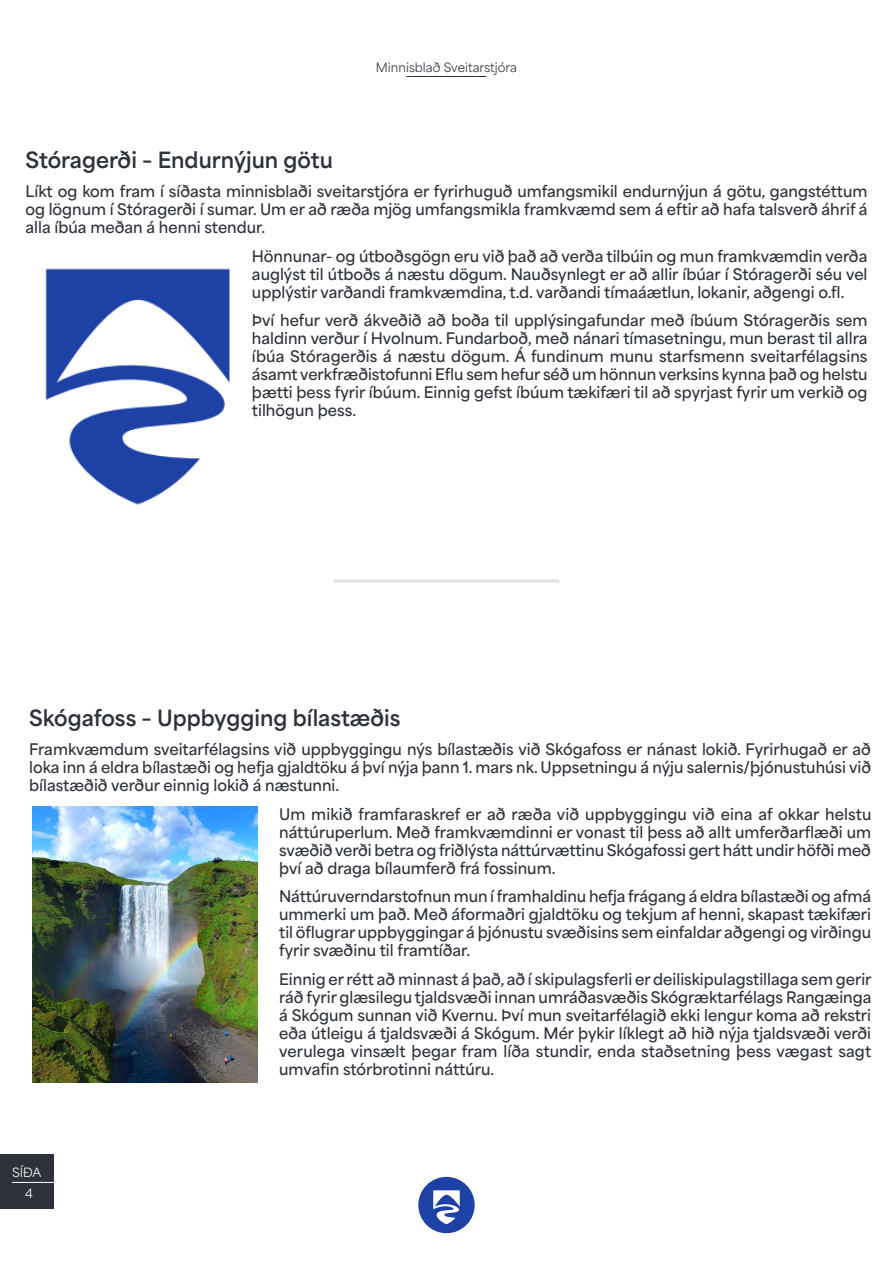
<style>
.page{position:relative;width:893px;height:1263px;background:#fff}
.page>*{position:absolute;margin:0;border:0;box-sizing:border-box;transform-origin:0 0}
.t1{font:700 21px "Area Normal";color:#2d323a}
.Left_Justify{font:600 15px/18px "Area Normal";color:#2d323a;text-align:justify}
.t2{font:12px "Area Normal";color:#2d323a}
.t3{font:12px/21.3px "Area Normal";color:#fff;text-align:center}
</style>
<div class="page">
<div style="left:0;top:1154px;width:54px;height:55px;background:#2d323a"></div>
<hr style="left:12px;top:1182px;width:42px;height:1px;background:#fff">
<hr style="left:406px;top:76px;width:81px;height:1px;background:#2d323a">
<div style="left:418px;top:1177px;width:57px;height:56px;background:#1e41a5;border-radius:50%"></div>
<svg style="left:433px;top:1190px;width:27px;height:34px"></svg>
<hr style="left:334px;top:580px;width:225px;height:3px;background:#2d323a">
<img style="left:45px;top:268px;width:185px;height:237px">
<img style="left:33px;top:807px;width:225px;height:275px">
<p class="t1" style="left:26px;top:141px;width:309px">Stóragerði – Endurnýjun götu</p>
<p class="t2" style="left:376px;top:57px;width:143px">Minnisblað Sveitarstjóra</p>
<p class="Left_Justify" style="left:26px;top:181px;width:843px">Líkt og kom fram í síðasta minnisblaði sveitarstjóra er fyrirhuguð umfangsmikil endurnýjun á götu, gangstéttum og lögnum í Stóragerði í sumar. Um er að ræða mjög umfangsmikla framkvæmd sem á eftir að hafa talsverð áhrif á alla íbúa meðan á henni stendur.</p>
<p class="Left_Justify" style="left:252px;top:245px;width:617px">Hönnunar- og útboðsgögn eru við það að verða tilbúin og mun framkvæmdin verða auglýst til útboðs á næstu dögum. Nauðsynlegt er að allir íbúar í Stóragerði séu vel upplýstir varðandi framkvæmdina, t.d. varðandi tímaáætlun, lokanir, aðgengi o.fl.</p>
<p class="Left_Justify" style="left:252px;top:310px;width:617px">Því hefur verð ákveðið að boða til upplýsingafundar með íbúum Stóragerðis sem haldinn verður í Hvolnum. Fundarboð, með nánari tímasetningu, mun berast til allra íbúa Stóragerðis á næstu dögum. Á fundinum munu starfsmenn sveitarfélagsins ásamt verkfræðistofunni Eflu sem hefur séð um hönnun verksins kynna það og helstu þætti þess fyrir íbúum. Einnig gefst íbúum tækifæri til að spyrjast fyrir um verkið og tilhögun þess.</p>
<p class="t1" style="left:29px;top:699px;width:373px">Skógafoss – Uppbygging bílastæðis</p>
<p class="Left_Justify" style="left:29px;top:739px;width:843px">Framkvæmdum sveitarfélagsins við uppbyggingu nýs bílastæðis við Skógafoss er nánast lokið. Fyrirhugað er að loka inn á eldra bílastæði og hefja gjaldtöku á því nýja þann 1. mars nk. Uppsetningu á nýju salernis/þjónustuhúsi við bílastæðið verður einnig lokið á næstunni.</p>
<p class="Left_Justify" style="left:279px;top:803px;width:594px">Um mikið framfaraskref er að ræða við uppbyggingu við eina af okkar helstu náttúruperlum. Með framkvæmdinni er vonast til þess að allt umferðarflæði um svæðið verði betra og friðlýsta náttúrvættinu Skógafossi gert hátt undir höfði með því að draga bílaumferð frá fossinum.</p>
<p class="Left_Justify" style="left:279px;top:886px;width:593px">Náttúruverndarstofnun mun í framhaldinu hefja frágang á eldra bílastæði og afmá ummerki um það. Með áformaðri gjaldtöku og tekjum af henni, skapast tækifæri til öflugrar uppbyggingar á þjónustu svæðisins sem einfaldar aðgengi og virðingu fyrir svæðinu til framtíðar.</p>
<p class="Left_Justify" style="left:279px;top:968px;width:594px">Einnig er rétt að minnast á það, að í skipulagsferli er deiliskipulagstillaga sem gerir ráð fyrir glæsilegu tjaldsvæði innan umráðasvæðis Skógræktarfélags Rangæinga á Skógum sunnan við Kvernu. Því mun sveitarfélagið ekki lengur koma að rekstri eða útleigu á tjaldsvæði á Skógum. Mér þykir líklegt að hið nýja tjaldsvæði verði verulega vinsælt þegar fram líða stundir, enda staðsetning þess vægast sagt umvafin stórbrotinni náttúru.</p>
<p class="t3" style="left:12px;top:1160px;width:31px">SÍÐA<br>4</p>
</div>
